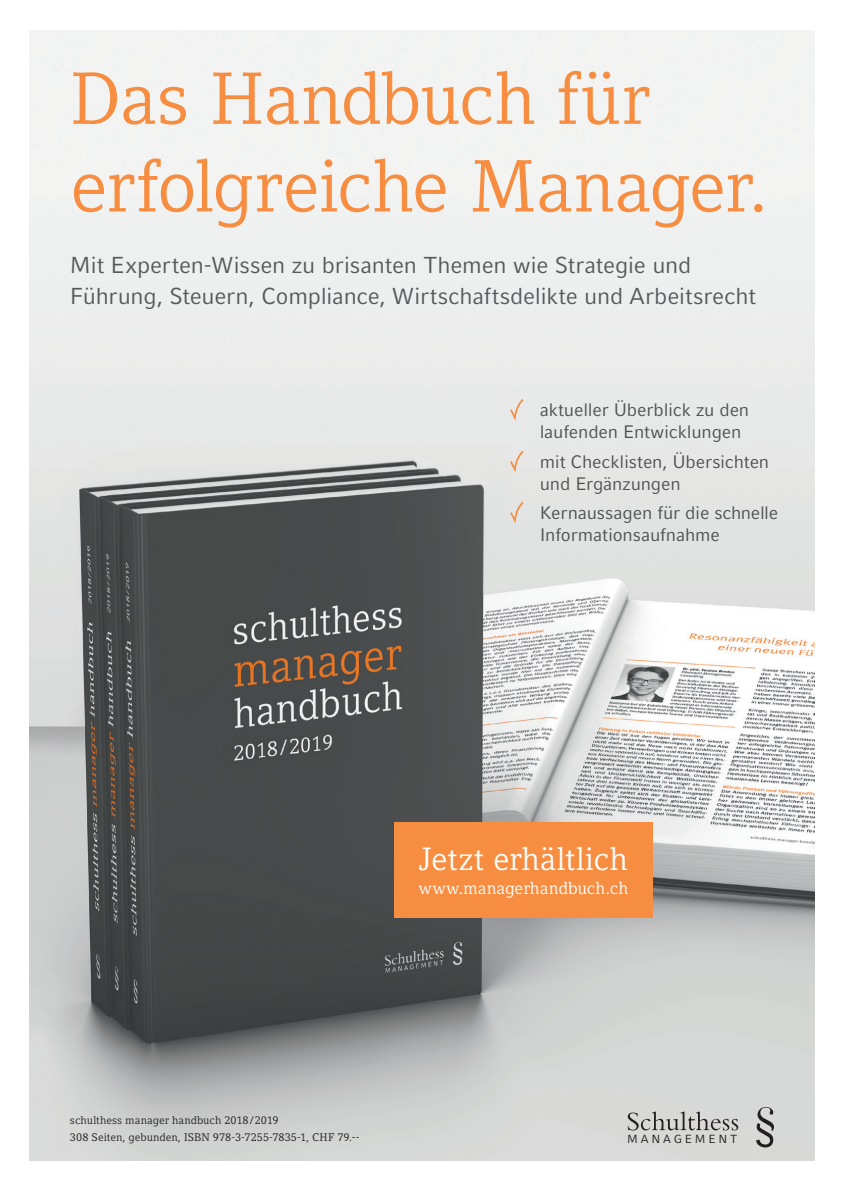
<style>
.page{position:relative;width:844px;height:1191px;background:#fff}
.page>*{position:absolute;margin:0;border:0;box-sizing:border-box;transform-origin:0 0}
.t1{font:72.98px/87.7px "Compatil Letter LT Pro";letter-spacing:-.025em;color:#f68d40}
.t2{font:32.02px "Compatil Letter LT Pro";color:#fff}
.t3{font:22.93px/31px "Compatil Fact LT Pro";letter-spacing:-.01em;color:#57585a}
.t4{font:18.03px/22.1px "Compatil Fact LT Pro";letter-spacing:-.01em;color:#4e5051}
.t5{font:16.97px "Compatil Letter LT Pro";letter-spacing:.005em;color:#fff}
.t6{font:11.72px "Compatil Fact LTCE";letter-spacing:.24em;color:#231f20}
.t7{font:11.03px/17px "Compatil Letter LT Pro";color:#231f20}
</style>
<div class="page">
<img style="left:29px;top:30px;width:785px;height:1131px">
<svg style="left:627px;top:1111px;width:111px;height:19px;background:#b2b2b1"></svg>
<svg style="left:756px;top:1107px;width:17px;height:40px"></svg>
<svg style="left:508px;top:397px;width:17px;height:28px"></svg>
<svg style="left:508px;top:449px;width:17px;height:28px"></svg>
<svg style="left:508px;top:500px;width:17px;height:28px"></svg>
<div style="left:394px;top:822px;width:258px;height:95px;background:#f68d40"></div>
<h1 class="t1" style="left:70px;top:55px;width:699px">Das Handbuch für erfolgreiche Manager.</h1>
<p class="t3" style="left:70px;top:250px;width:687px">Mit Experten-Wissen zu brisanten Themen wie Strategie und<br>Führung, Steuern, Compliance, Wirtschaftsdelikte und Arbeitsrecht</p>
<p class="t4" style="left:539px;top:399px;width:211px">aktueller Überblick zu den laufenden Entwicklungen</p>
<p class="t4" style="left:539px;top:451px;width:231px">mit Checklisten, Übersichten und Ergänzungen</p>
<p class="t4" style="left:539px;top:502px;width:240px">Kernaussagen für die schnelle<br>Informationsaufnahme</p>
<h2 class="t2" style="left:419px;top:840px;width:210px">Jetzt erhältlich</h2>
<p class="t5" style="left:419px;top:878px;width:210px">www.managerhandbuch.ch</p>
<p class="t7" style="left:70px;top:1111px;width:291px">schulthess manager handbuch 2018/2019<br>308 Seiten, gebunden, ISBN 978-3-7255-7835-1, CHF 79.--</p>
<p class="t6" style="left:627px;top:1132px;width:111px">MANAGEMENT</p>
</div>
